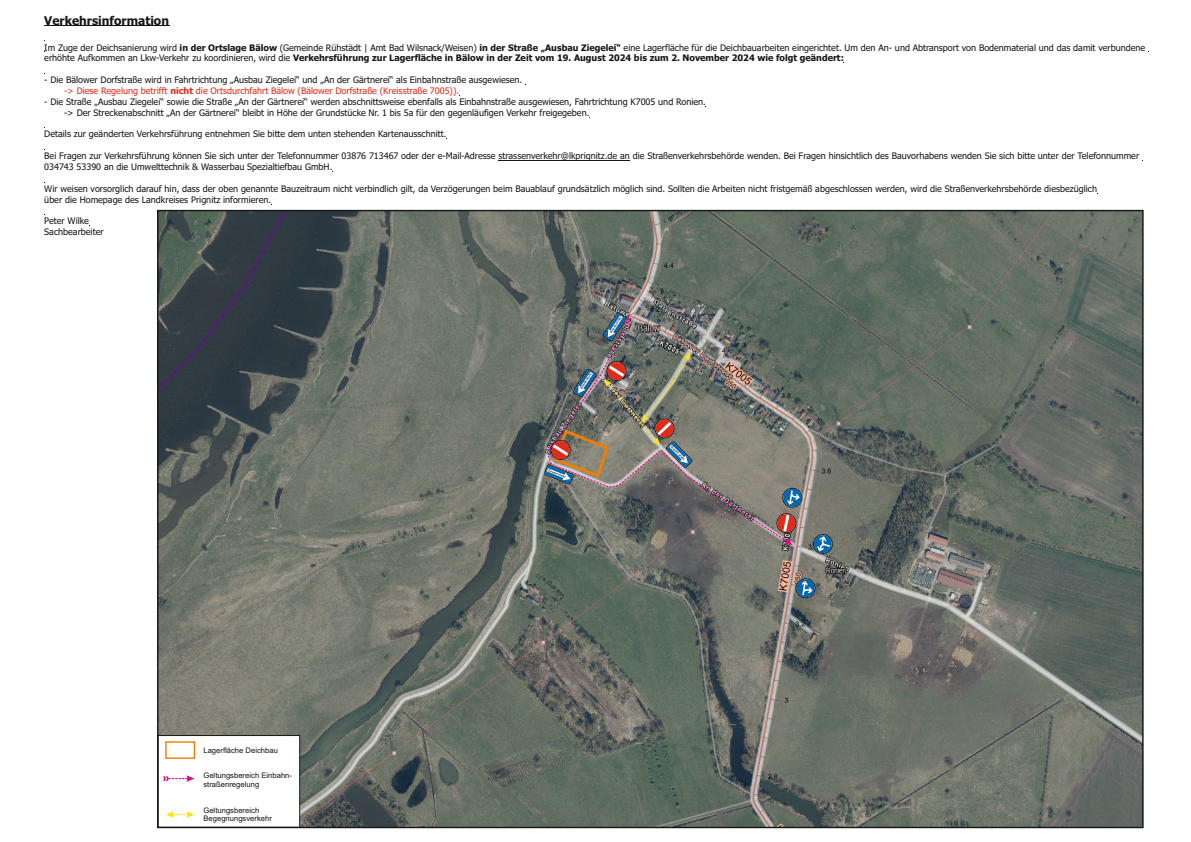
<style>
.page{position:relative;width:1191px;height:842px;background:#fff}
.page>*{position:absolute;margin:0;border:0;box-sizing:border-box;transform-origin:0 0}
.t1{font:700 12px "Tahoma";color:#151616}
.t2{font:9px/10.9px "Tahoma";color:#151616}
.t3{font:7.7px/8.6px "Arial";color:#151616}
.t4{font:700 2.7px "Arial";color:#151616}
.s1{font-weight:700}
.s2{color:#dd2b1c}
.s3{font-weight:700;color:#dd2b1c}
</style>
<div class="page">
<hr style="left:44px;top:26px;width:125px;height:1px;background:#151616">
<hr style="left:498px;top:160px;width:132px;height:1px;background:#151616">
<img style="left:159px;top:212px;width:982px;height:614px">
<svg style="left:602px;top:312px;width:24px;height:5px"></svg>
<svg style="left:811px;top:532px;width:24px;height:24px"></svg>
<svg style="left:794px;top:577px;width:22px;height:22px"></svg>
<svg style="left:792px;top:487px;width:11px;height:48px"></svg>
<svg style="left:547px;top:317px;width:245px;height:228px;background:#72736e"></svg>
<svg style="left:159px;top:735px;width:141px;height:91px"></svg>
<img style="left:544px;top:352px;width:148px;height:132px">
<h1 class="t1" style="left:44px;top:15px;width:126px">Verkehrsinformation</h1>
<p class="t2" style="left:44px;top:43px;width:1102px">Im Zuge der Deichsanierung wird <span class="s1">in der Ortslage Bälow</span> (Gemeinde Rühstädt | Amt Bad Wilsnack/Weisen) <span class="s1">in der Straße „Ausbau Ziegelei“</span> eine Lagerfläche für die Deichbauarbeiten eingerichtet. Um den An- und Abtransport von Bodenmaterial und das damit verbundene erhöhte Aufkommen an Lkw-Verkehr zu koordinieren, wird die <span class="s1">Verkehrsführung zur Lagerfläche in Bälow in der Zeit vom 19. August 2024 bis zum 2. November 2024 wie folgt geändert:</span></p>
<p class="t2" style="left:64px;top:75px;width:460px;text-indent:-20px">- Die Bälower Dorfstraße wird in Fahrtrichtung „Ausbau Ziegelei“ und „An der Gärtnerei“ als Einbahnstraße ausgewiesen. <span class="s2">-&gt; Diese Regelung betrifft</span> <span class="s3">nicht</span> <span class="s2">die Ortsdurchfahrt Bälow (Bälower Dorfstraße (Kreisstraße 7005)).</span></p>
<p class="t2" style="left:64px;top:97px;width:643px;text-indent:-20px">- Die Straße „Ausbau Ziegelei“ sowie die Straße „An der Gärtnerei“ werden abschnittsweise ebenfalls als Einbahnstraße ausgewiesen, Fahrtrichtung K7005 und Ronien. -&gt; Der Streckenabschnitt „An der Gärtnerei“ bleibt in Höhe der Grundstücke Nr. 1 bis 5a für den gegenläufigen Verkehr freigegeben.</p>
<p class="t2" style="left:44px;top:129px;width:404px">Details zur geänderten Verkehrsführung entnehmen Sie bitte dem unten stehenden Kartenausschnitt.</p>
<p class="t2" style="left:44px;top:151px;width:1096px">Bei Fragen zur Verkehrsführung können Sie sich unter der Telefonnummer 03876 713467 oder der e-Mail-Adresse strassenverkehr@lkprignitz.de an die Straßenverkehrsbehörde wenden. Bei Fragen hinsichtlich des Bauvorhabens wenden Sie sich bitte unter der Telefonnummer<br>034743 53390 an die Umwelttechnik &amp; Wasserbau Spezialtiefbau GmbH.</p>
<p class="t2" style="left:44px;top:184px;width:1054px">Wir weisen vorsorglich darauf hin, dass der oben genannte Bauzeitraum nicht verbindlich gilt, da Verzögerungen beim Bauablauf grundsätzlich möglich sind. Sollten die Arbeiten nicht fristgemäß abgeschlossen werden, wird die Straßenverkehrsbehörde diesbezüglich über die Homepage des Landkreises Prignitz informieren.</p>
<p class="t2" style="left:44px;top:216px;width:61px">Peter Wilke<br>Sachbearbeiter</p>
<p class="t3" style="left:203px;top:746px;width:76px">Lagerfläche Deichbau</p>
<p class="t3" style="left:203px;top:772px;width:90px">Geltungsbereich Einbahn&shy;straßenregelung</p>
<p class="t3" style="left:203px;top:806px;width:70px">Geltungsbereich<br>Begegnungsverkehr</p>
<p class="t4" style="left:580px;top:388px;width:20px;rotate:-57deg">Einbahnstraße</p>
<p class="t4" style="left:610px;top:332px;width:20px;rotate:-57deg">Einbahnstraße</p>
<p class="t4" style="left:549px;top:469px;width:20px;rotate:22deg">Einbahnstraße</p>
<p class="t4" style="left:672px;top:446px;width:20px;rotate:45deg">Einbahnstraße</p>
</div>
